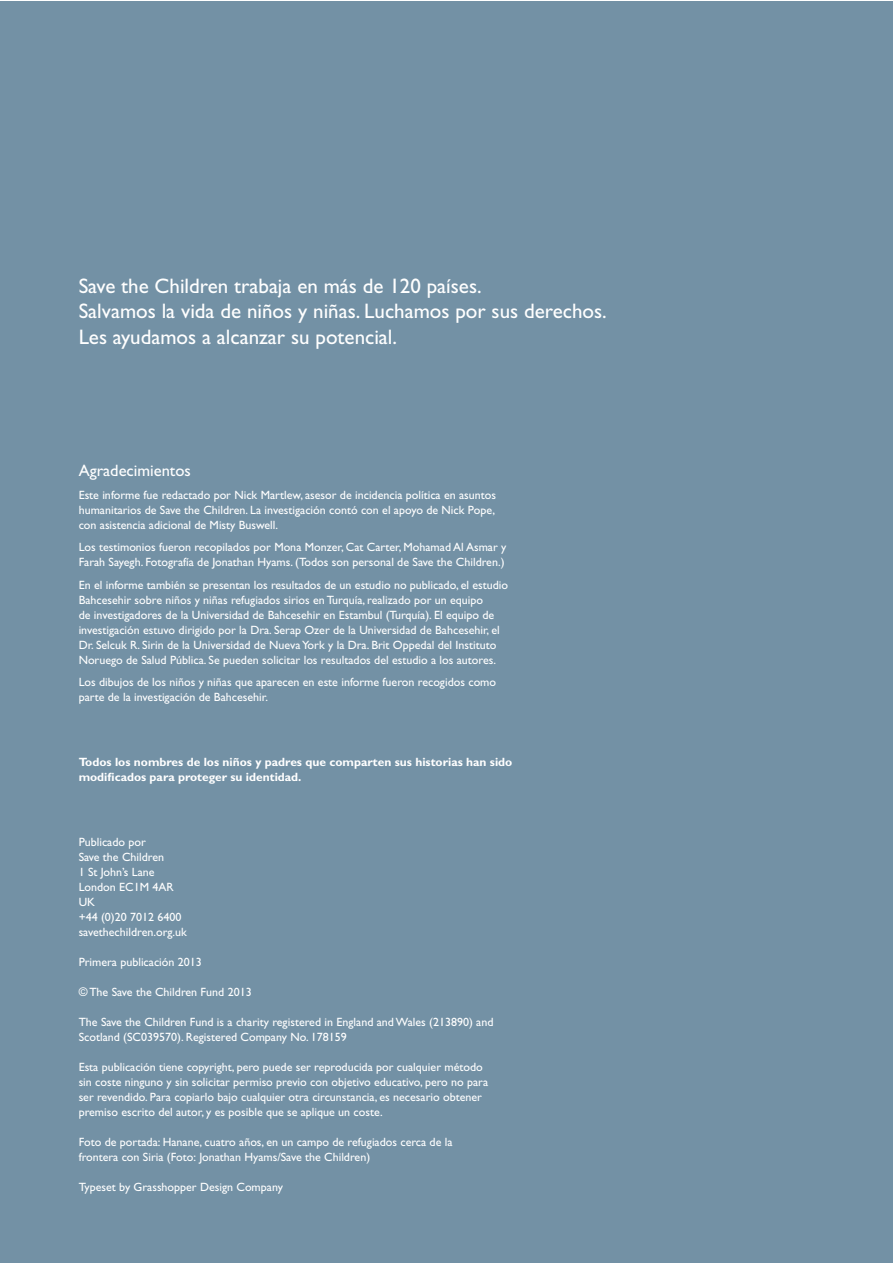
<style>
.page{position:relative;width:893px;height:1263px;background:#fff}
.page>*{position:absolute;margin:0;border:0;box-sizing:border-box;transform-origin:0 0}
.t1{font:21px/25.5px "Gill Sans";color:#fff}
.t2{font:16.5px "Gill Sans";color:#fff}
.t3{font:12px/15px "Gill Sans";color:#fff}
.t4{font:700 12px/15px "Gill Sans";color:#fff}
</style>
<div class="page">
<div style="left:0;top:1px;width:892px;height:1262px;background:#7391a5"></div>
<h1 class="t1" style="left:79px;top:273px;width:530px">Save the Children trabaja en más de 120 países.<br>Salvamos la vida de niños y niñas. Luchamos por sus derechos.<br>Les ayudamos a alcanzar su potencial.</h1>
<h2 class="t2" style="left:79px;top:461px;width:114px">Agradecimientos</h2>
<p class="t3" style="left:79px;top:487px;width:419px;text-align:justify">Este informe fue redactado por Nick Martlew, asesor de incidencia política en asuntos humanitarios de Save the Children. La investigación contó con el apoyo de Nick Pope, con asistencia adicional de Misty Buswell.</p>
<p class="t3" style="left:79px;top:540px;width:429px">Los testimonios fueron recopilados por Mona Monzer, Cat Carter, Mohamad Al Asmar y<br>Farah Sayegh. Fotografía de Jonathan Hyams. (Todos son personal de Save the Children.)</p>
<p class="t3" style="left:79px;top:577px;width:431px">En el informe también se presentan los resultados de un estudio no publicado, el estudio Bahcesehir sobre niños y niñas refugiados sirios en Turquía, realizado por un equipo<br>de investigadores de la Universidad de Bahcesehir en Estambul (Turquía). El equipo de investigación estuvo dirigido por la Dra. Serap Ozer de la Universidad de Bahcesehir, el Dr. Selcuk R. Sirin de la Universidad de Nueva York y la Dra. Brit Oppedal del Instituto Noruego de Salud Pública. Se pueden solicitar los resultados del estudio a los autores.</p>
<p class="t3" style="left:79px;top:675px;width:419px">Los dibujos de los niños y niñas que aparecen en este informe fueron recogidos como parte de la investigación de Bahcesehir.</p>
<p class="t4" style="left:79px;top:754px;width:435px">Todos los nombres de los niños y padres que comparten sus historias han sido modificados para proteger su identidad.</p>
<p class="t3" style="left:79px;top:834px;width:110px">Publicado por<br>Save the Children<br>1 St John’s Lane<br>London EC1M 4AR<br>UK<br>+44 (0)20 7012 6400 savethechildren.org.uk</p>
<p class="t3" style="left:79px;top:954px;width:125px">Primera publicación 2013</p>
<p class="t3" style="left:79px;top:984px;width:175px">© The Save the Children Fund 2013</p>
<p class="t3" style="left:79px;top:1014px;width:416px">The Save the Children Fund is a charity registered in England and Wales (213890) and<br>Scotland (SC039570). Registered Company No. 178159</p>
<p class="t3" style="left:79px;top:1059px;width:411px">Esta publicación tiene copyright, pero puede ser reproducida por cualquier método sin coste ninguno y sin solicitar permiso previo con objetivo educativo, pero no para ser revendido. Para copiarlo bajo cualquier otra circunstancia, es necesario obtener premiso escrito del autor, y es posible que se aplique un coste.</p>
<p class="t3" style="left:79px;top:1134px;width:375px">Foto de portada: Hanane, cuatro años, en un campo de refugiados cerca de la frontera con Siria (Foto: Jonathan Hyams/Save the Children)</p>
<p class="t3" style="left:79px;top:1179px;width:206px">Typeset by Grasshopper Design Company</p>
</div>
